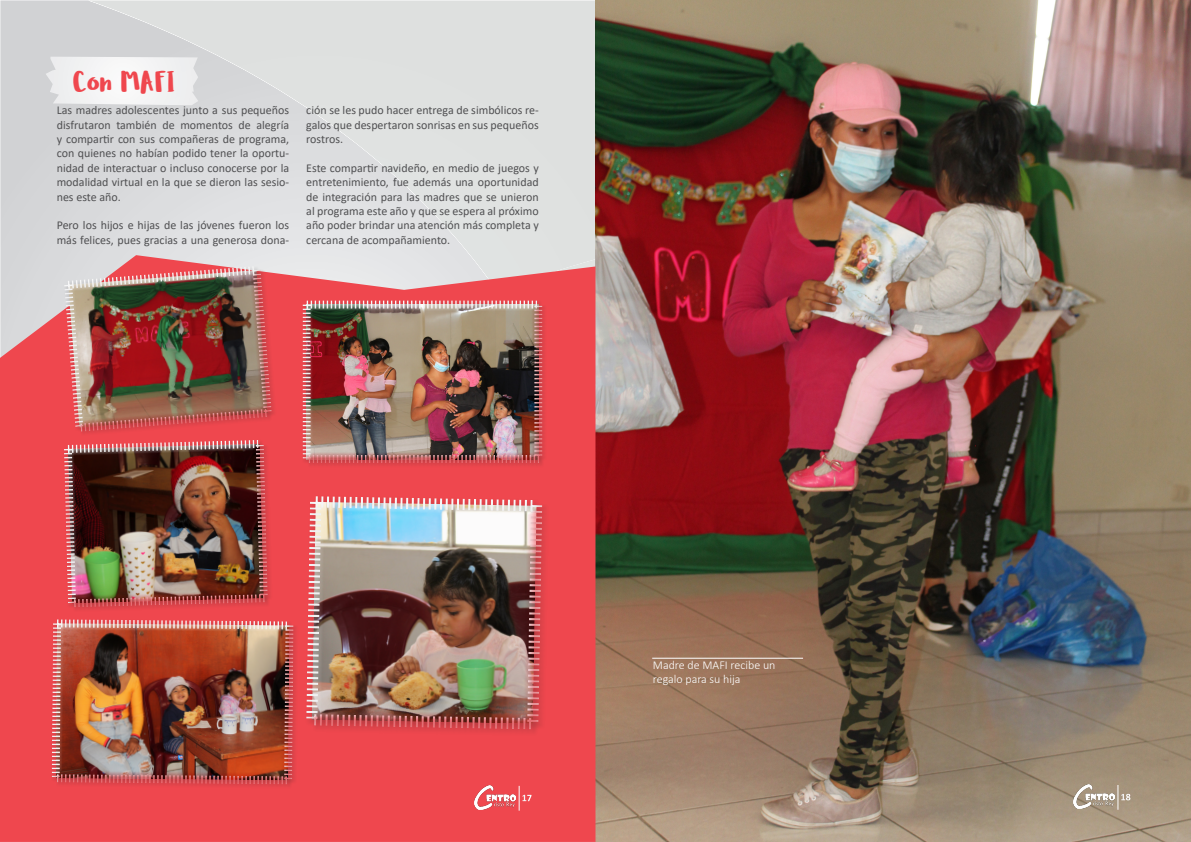
<style>
.page{position:relative;width:1191px;height:842px;background:#fff}
.page>*{position:absolute;margin:0;border:0;box-sizing:border-box;transform-origin:0 0}
.t1{font:30px "Ludicrous";color:#ef474e}
.t2{font:12px/14.4px "Calibri";color:#505052;text-align:justify}
.t3{font:300 12px "Calibri";color:#fff}
.t4{font:700 10px "Calibri";color:#fff}
</style>
<div class="page">
<img style="left:0;top:0;width:1191px;height:842px">
<svg style="left:595px;top:259px;width:1px;height:118px"></svg>
<img style="left:89px;top:0;width:506px;height:255px">
<svg style="left:46px;top:57px;width:152px;height:48px"></svg>
<svg style="left:0;top:255px;width:595px;height:587px;fill:#ef474e"></svg>
<div style="left:301px;top:299px;width:246px;height:169px;background:#231f20;opacity:.24"></div>
<div style="left:301px;top:302px;width:242px;height:162px;background:#ef474e;opacity:.75"></div>
<div style="left:63px;top:439px;width:210px;height:173px;background:#ef474e"></div>
<img style="left:64px;top:264px;width:210px;height:345px">
<div style="left:305px;top:495px;width:244px;height:241px;background:#ec464d"></div>
<svg style="left:315px;top:496px;width:211px;height:4px"></svg>
<img style="left:306px;top:500px;width:238px;height:231px">
<div style="left:51px;top:618px;width:248px;height:171px;background:#eb464d"></div>
<img style="left:51px;top:619px;width:244px;height:166px">
<hr style="left:652px;top:658px;width:151px;height:1px;background:#fff">
<img style="left:475px;top:785px;width:40px;height:24px">
<svg style="left:518px;top:786px;width:1px;height:25px"></svg>
<img style="left:1073px;top:784px;width:41px;height:25px">
<svg style="left:1117px;top:785px;width:1px;height:25px"></svg>
<p class="t1" style="left:73px;top:64px;width:104px">Con MAFI</p>
<p class="t2" style="left:57px;top:103px;width:234px">Las madres adolescentes junto a sus pequeños disfrutaron también de momentos de alegría y compartir con sus compañeras de programa, con quienes no habían podido tener la oportu&shy;nidad de interactuar o incluso conocerse por la modalidad virtual en la que se dieron las sesio&shy;nes este año.</p>
<p class="t2" style="left:57px;top:218px;width:234px">Pero los hijos e hijas de las jóvenes fueron los más felices, pues gracias a una generosa dona-</p>
<p class="t2" style="left:306px;top:103px;width:234px">ción se les pudo hacer entrega de simbólicos re&shy;galos que despertaron sonrisas en sus pequeños rostros.</p>
<p class="t2" style="left:306px;top:160px;width:234px">Este compartir navideño, en medio de juegos y entretenimiento, fue además una oportunidad de integración para las madres que se unieron al programa este año y que se espera al próximo año poder brindar una atención más completa y cercana de acompañamiento.</p>
<p class="t3" style="left:653px;top:657px;width:124px">Madre de MAFI recibe un</p>
<p class="t3" style="left:653px;top:672px;width:89px">regalo para su hija</p>
<p class="t4" style="left:522px;top:791px;width:12px">17</p>
<p class="t4" style="left:1120px;top:790px;width:12px">18</p>
</div>
